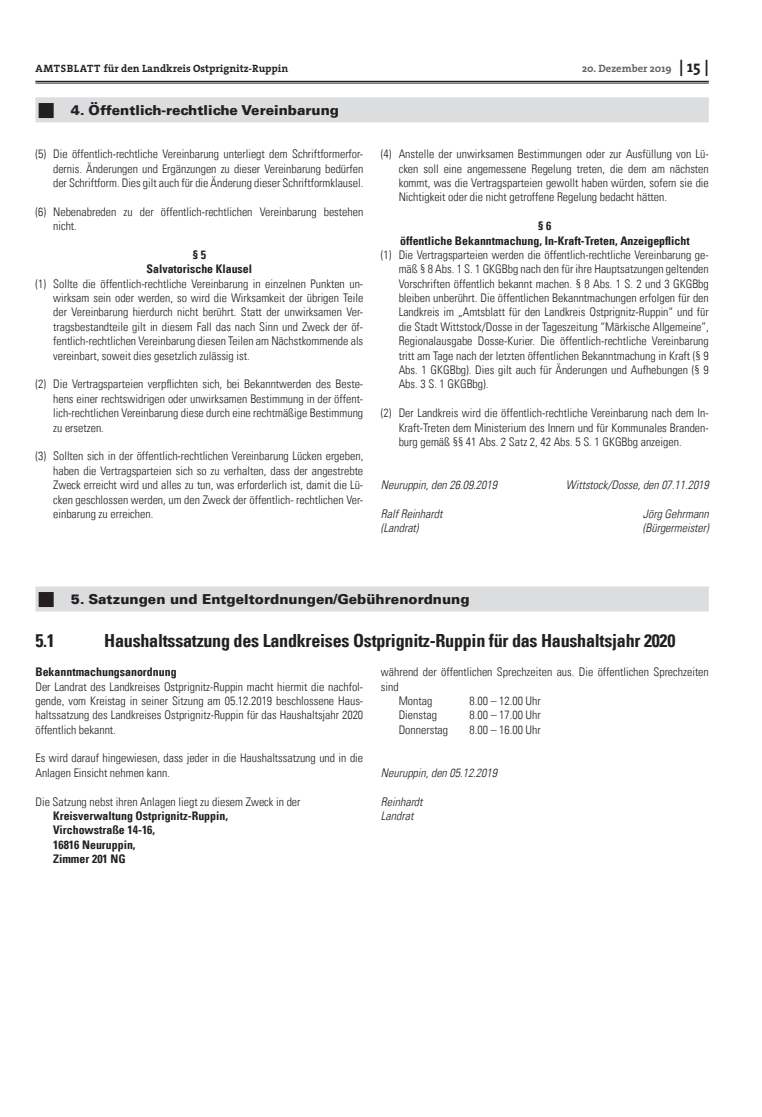
<style>
.page{position:relative;width:762px;height:1117px;background:#fff}
.page>*{position:absolute;margin:0;border:0;box-sizing:border-box;transform-origin:0 0}
.Überschrift_2{font:700 condensed 18.12px "Univers LT";letter-spacing:-.015em;color:#231f20}
.t1{font:900 13.75px "Univers LT";color:#231f20}
.Text__Liste_1{font:300 condensed 11.88px/14.4px "Univers LT";color:#231f20;text-align:justify}
.Text{font:300 condensed 11.88px/14.4px "Univers LT";color:#231f20}
.Text__Siegel_1Spalte{font:italic 300 condensed 11.88px "Univers LT";color:#231f20}
.Text__fett___zentrie{font:700 condensed 11.88px/14.4px "Univers LT";color:#231f20;text-align:center}
.Text__Liste_2{font:700 condensed 11.88px "Univers LT";color:#231f20}
.Text__Liste_2-2{font:300 condensed 11.88px "Univers LT";color:#231f20}
.Text__fett{font:700 condensed 11.88px "Univers LT";color:#231f20}
.t2{font:700 10.62px "The Serif";color:#231f20}
.t3{font:700 10.62px "The Serif";color:#636366}
.s1{font-size:16.25px;color:#231f20}
</style>
<div class="page">
<hr style="left:35px;top:81px;width:674px;height:1px;background:#231f20">
<hr style="left:35px;top:83px;width:674px;height:1px;background:#231f20">
<div style="left:35px;top:586px;width:674px;height:25px;background:#dcdddf"></div>
<div style="left:35px;top:97px;width:674px;height:25px;background:#dcdddf"></div>
<p class="t2" style="left:35px;top:59px;width:254px">AMTSBLATT für den Landkreis Ostprignitz-Ruppin</p>
<p class="t3" style="left:582px;top:59px;width:128px">20. Dezember 2019 <span class="s1">| 15 |</span></p>
<p class="t1" style="left:71px;top:101px;width:270px">4. Öffentlich-rechtliche Vereinbarung</p>
<p class="Text__Liste_1" style="left:53px;top:147px;width:312px;text-indent:-18px">(5) Die öffentlich-rechtliche Vereinbarung unterliegt dem Schriftformerfor&shy;dernis. Änderungen und Ergänzungen zu dieser Vereinbarung bedürfen der Schriftform. Dies gilt auch für die Änderung dieser Schriftformklausel.</p>
<p class="Text__Liste_1" style="left:53px;top:204px;width:312px;text-indent:-18px">(6) Nebenabreden zu der öffentlich-rechtlichen Vereinbarung bestehen nicht.</p>
<p class="Text__fett___zentrie" style="left:147px;top:247px;width:107px">§ 5<br>Salvatorische Klausel</p>
<p class="Text__Liste_1" style="left:53px;top:276px;width:312px;text-indent:-18px">(1) Sollte die öffentlich-rechtliche Vereinbarung in einzelnen Punkten un&shy;wirksam sein oder werden, so wird die Wirksamkeit der übrigen Teile der Vereinbarung hierdurch nicht berührt. Statt der unwirksamen Ver&shy;tragsbestandteile gilt in diesem Fall das nach Sinn und Zweck der öf&shy;fentlich-rechtlichen Vereinbarung diesen Teilen am Nächstkommende als vereinbart, soweit dies gesetzlich zulässig ist.</p>
<p class="Text__Liste_1" style="left:53px;top:377px;width:312px;text-indent:-18px">(2) Die Vertragsparteien verpflichten sich, bei Bekanntwerden des Beste&shy;hens einer rechtswidrigen oder unwirksamen Bestimmung in der öffent&shy;lich-rechtlichen Vereinbarung diese durch eine rechtmäßige Bestimmung zu ersetzen.</p>
<p class="Text__Liste_1" style="left:53px;top:449px;width:312px;text-indent:-18px">(3) Sollten sich in der öffentlich-rechtlichen Vereinbarung Lücken ergeben, haben die Vertragsparteien sich so zu verhalten, dass der angestrebte Zweck erreicht wird und alles zu tun, was erforderlich ist, damit die Lü&shy;cken geschlossen werden, um den Zweck der öffentlich- rechtlichen Ver&shy;einbarung zu erreichen.</p>
<p class="Text__Liste_1" style="left:399px;top:147px;width:312px;text-indent:-18px">(4) Anstelle der unwirksamen Bestimmungen oder zur Ausfüllung von Lü&shy;cken soll eine angemessene Regelung treten, die dem am nächsten kommt, was die Vertragsparteien gewollt haben würden, sofern sie die Nichtigkeit oder die nicht getroffene Regelung bedacht hätten.</p>
<p class="Text__fett___zentrie" style="left:400px;top:219px;width:291px">§ 6<br>öffentliche Bekanntmachung, In-Kraft-Treten, Anzeigepflicht</p>
<p class="Text__Liste_1" style="left:399px;top:247px;width:312px;text-indent:-18px">(1) Die Vertragsparteien werden die öffentlich-rechtliche Vereinbarung ge&shy;mäß § 8 Abs. 1 S. 1 GKGBbg nach den für ihre Hauptsatzungen geltenden Vorschriften öffentlich bekannt machen. § 8 Abs. 1 S. 2 und 3 GKGBbg bleiben unberührt. Die öffentlichen Bekanntmachungen erfolgen für den Landkreis im „Amtsblatt für den Landkreis Ostprignitz-Ruppin“ und für die Stadt Wittstock/Dosse in der Tageszeitung “Märkische Allgemeine”, Regionalausgabe Dosse-Kurier. Die öffentlich-rechtliche Vereinbarung tritt am Tage nach der letzten öffentlichen Bekanntmachung in Kraft (§ 9<br>Abs. 1 GKGBbg). Dies gilt auch für Änderungen und Aufhebungen (§ 9<br>Abs. 3 S. 1 GKGBbg).</p>
<p class="Text__Liste_1" style="left:399px;top:406px;width:312px;text-indent:-18px">(2) Der Landkreis wird die öffentlich-rechtliche Vereinbarung nach dem In-Kraft-Treten dem Ministerium des Innern und für Kommunales Branden&shy;burg gemäß §§ 41 Abs. 2 Satz 2, 42 Abs. 5 S. 1 GKGBbg anzeigen.</p>
<p class="Text__Siegel_1Spalte" style="left:381px;top:477px;width:118px">Neuruppin, den 26.09.2019</p>
<p class="Text__Siegel_1Spalte" style="left:566px;top:477px;width:144px">Wittstock/Dosse, den 07.11.2019</p>
<p class="Text__Siegel_1Spalte" style="left:381px;top:506px;width:63px">Ralf Reinhardt</p>
<p class="Text__Siegel_1Spalte" style="left:643px;top:506px;width:67px">Jörg Gehrmann</p>
<p class="Text__Siegel_1Spalte" style="left:381px;top:521px;width:39px">(Landrat)</p>
<p class="Text__Siegel_1Spalte" style="left:643px;top:521px;width:67px">(Bürgermeister)</p>
<p class="t1" style="left:71px;top:590px;width:400px">5. Satzungen und Entgeltordnungen/Gebührenordnung</p>
<p class="Überschrift_2" style="left:35px;top:629px;width:21px">5.1</p>
<p class="Überschrift_2" style="left:104px;top:629px;width:573px">Haushaltssatzung des Landkreises Ostprignitz-Ruppin für das Haushaltsjahr 2020</p>
<p class="Text__fett" style="left:35px;top:664px;width:143px">Bekanntmachungsanordnung</p>
<p class="Text" style="left:35px;top:679px;width:329px;text-align:justify">Der Landrat des Landkreises Ostprignitz-Ruppin macht hiermit die nachfol&shy;gende, vom Kreistag in seiner Sitzung am 05.12.2019 beschlossene Haus&shy;haltssatzung des Landkreises Ostprignitz-Ruppin für das Haushaltsjahr 2020 öffentlich bekannt.</p>
<p class="Text" style="left:35px;top:751px;width:329px">Es wird darauf hingewiesen, dass jeder in die Haushaltssatzung und in die<br>Anlagen Einsicht nehmen kann.</p>
<p class="Text" style="left:35px;top:794px;width:267px">Die Satzung nebst ihren Anlagen liegt zu diesem Zweck in der</p>
<p class="Text__Liste_2" style="left:53px;top:808px;width:176px">Kreisverwaltung Ostprignitz-Ruppin,</p>
<p class="Text__Liste_2" style="left:53px;top:822px;width:104px">Virchowstraße 14-16,</p>
<p class="Text__Liste_2" style="left:53px;top:837px;width:84px">16816 Neuruppin,</p>
<p class="Text__Liste_2" style="left:53px;top:851px;width:74px">Zimmer 201 NG</p>
<p class="Text" style="left:381px;top:664px;width:329px">während der öffentlichen Sprechzeiten aus. Die öffentlichen Sprechzeiten sind</p>
<p class="Text__Liste_2-2" style="left:399px;top:693px;width:35px">Montag</p>
<p class="Text__Liste_2-2" style="left:469px;top:693px;width:73px">8.00 – 12.00 Uhr</p>
<p class="Text__Liste_2-2" style="left:399px;top:707px;width:40px">Dienstag</p>
<p class="Text__Liste_2-2" style="left:469px;top:707px;width:73px">8.00 – 17.00 Uhr</p>
<p class="Text__Liste_2-2" style="left:399px;top:722px;width:51px">Donnerstag</p>
<p class="Text__Liste_2-2" style="left:469px;top:722px;width:73px">8.00 – 16.00 Uhr</p>
<p class="Text__Siegel_1Spalte" style="left:381px;top:765px;width:118px">Neuruppin, den 05.12.2019</p>
<p class="Text__Siegel_1Spalte" style="left:381px;top:794px;width:43px">Reinhardt</p>
<p class="Text__Siegel_1Spalte" style="left:381px;top:808px;width:34px">Landrat</p>
</div>
